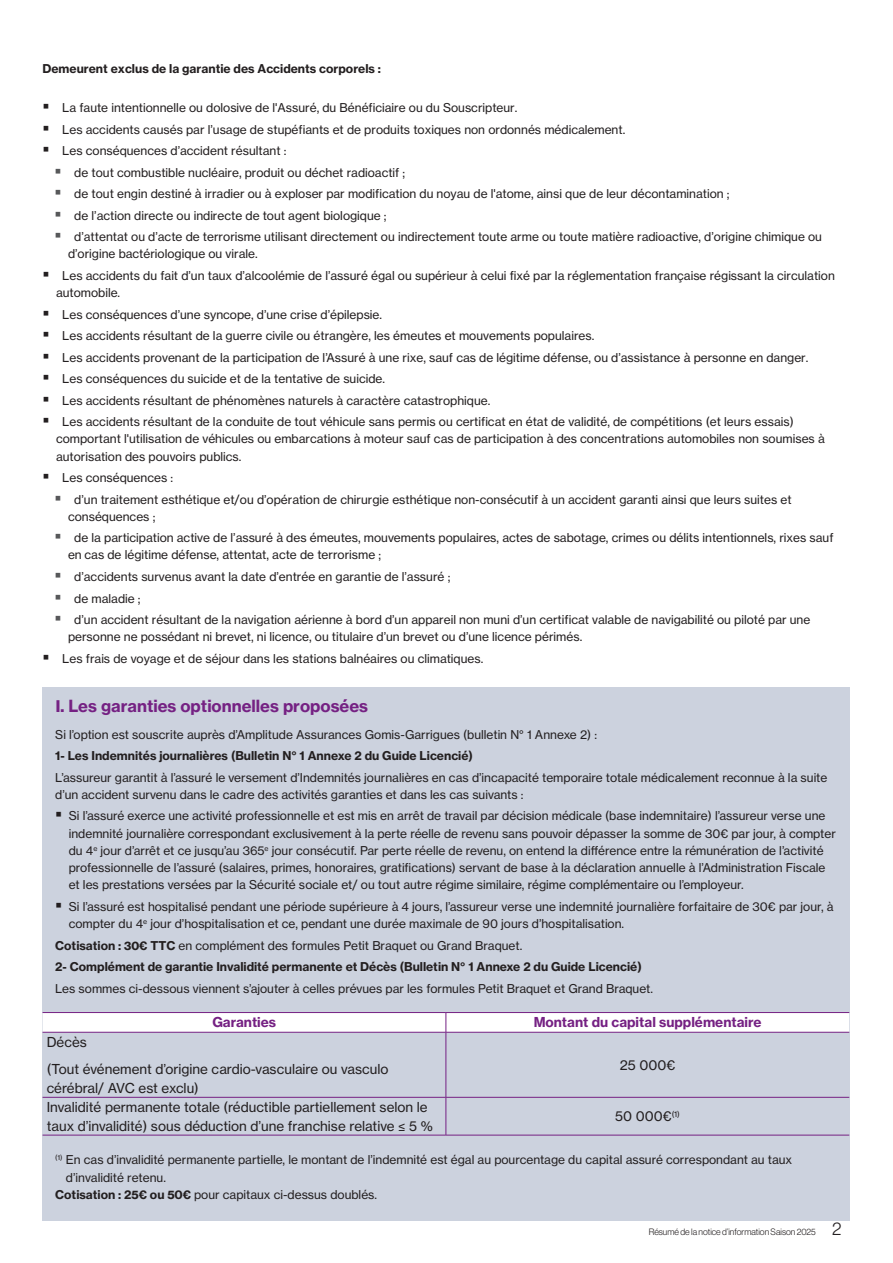
<style>
.page{position:relative;width:893px;height:1263px;background:#fff}
.page>*{position:absolute;margin:0;border:0;box-sizing:border-box;transform-origin:0 0}
.t1{font:16.5px "N Haas Grotesk TX Std 75 Bd";color:#752183}
.t2{font:13.5px/27.3px "N Haas Grotesk TX Std 55 Rg";color:#231f20}
.t3{font:13.5px "N Haas Grotesk TX Std 75 Bd";color:#752183}
.t4{font:12px/21.5px "N Haas Grotesk TX Std 55 Rg";color:#231f20}
.t5{font:12px "N Haas Grotesk TX Std 75 Bd";color:#231f20}
.t6{font:300 9px "Neue Haas Display";color:#231f20}
.s1{font-family:"Neue Haas Display";font-weight:700}
.s2{font-family:"N Haas Grotesk TX Std 75 Bd"}
.s3{font-family:"N Haas Grotesk DS Std 45 Lt";font-weight:400;font-size:18px}
</style>
<div class="page">
<div style="left:43px;top:687px;width:807px;height:533px;background:#ccd2de"></div>
<svg style="left:43px;top:1013px;width:806px;height:19px;background:#fcfbfc"></svg>
<hr style="left:446px;top:1032px;width:1px;height:65px;background:#752183">
<hr style="left:446px;top:1097px;width:1px;height:38px;background:#752183">
<hr style="left:43px;top:1012px;width:403px;height:1px;background:#752183">
<hr style="left:446px;top:1012px;width:403px;height:1px;background:#752183">
<hr style="left:43px;top:1032px;width:403px;height:1px;background:#752183">
<hr style="left:446px;top:1032px;width:403px;height:1px;background:#752183">
<hr style="left:43px;top:1097px;width:403px;height:1px;background:#752183">
<hr style="left:446px;top:1097px;width:403px;height:1px;background:#752183">
<hr style="left:43px;top:1135px;width:403px;height:1px;background:#752183">
<hr style="left:446px;top:1135px;width:403px;height:1px;background:#752183">
<p class="t5" style="left:43px;top:61px;width:340px">Demeurent exclus de la garantie des Accidents corporels :</p>
<p class="t4" style="left:62px;top:97px;width:457px">La faute intentionnelle ou dolosive de l'Assuré, du Bénéficiaire ou du Souscripteur.</p>
<p class="t4" style="left:62px;top:119px;width:564px">Les accidents causés par l’usage de stupéfiants et de produits toxiques non ordonnés médicalement.</p>
<p class="t4" style="left:62px;top:140px;width:226px">Les conséquences d’accident résultant :</p>
<p class="t4" style="left:74px;top:162px;width:332px">de tout combustible nucléaire, produit ou déchet radioactif ;</p>
<p class="t4" style="left:74px;top:183px;width:657px">de tout engin destiné à irradier ou à exploser par modification du noyau de l'atome, ainsi que de leur décontamination ;</p>
<p class="t4" style="left:74px;top:205px;width:314px">de l’action directe ou indirecte de tout agent biologique ;</p>
<p class="t4" style="left:74px;top:226px;width:749px">d’attentat ou d’acte de terrorisme utilisant directement ou indirectement toute arme ou toute matière radioactive, d’origine chimique ou</p>
<p class="t4" style="left:62px;top:243px;width:774px;text-indent:6px">d’origine bactériologique ou virale.<br>Les accidents du fait d’un taux d’alcoolémie de l’assuré égal ou supérieur à celui fixé par la réglementation française régissant la circulation</p>
<p class="t4" style="left:62px;top:282px;width:748px;text-indent:-6px">automobile.<br>Les conséquences d’une syncope, d’une crise d’épilepsie.<br>Les accidents résultant de la guerre civile ou étrangère, les émeutes et mouvements populaires.<br>Les accidents provenant de la participation de l’Assuré à une rixe, sauf cas de légitime défense, ou d’assistance à personne en danger.<br>Les conséquences du suicide et de la tentative de suicide.<br>Les accidents résultant de phénomènes naturels à caractère catastrophique.<br>Les accidents résultant de la conduite de tout véhicule sans permis ou certificat en état de validité, de compétitions (et leurs essais)</p>
<p class="t4" style="left:56px;top:430px;width:770px;line-height:17.2px">comportant l'utilisation de véhicules ou embarcations à moteur sauf cas de participation à des concentrations automobiles non soumises à autorisation des pouvoirs publics.</p>
<p class="t4" style="left:74px;top:467px;width:719px;text-indent:-12px">Les conséquences :<br>d’un traitement esthétique et/ou d’opération de chirurgie esthétique non-consécutif à un accident garanti ainsi que leurs suites et</p>
<p class="t4" style="left:74px;top:506px;width:761px;text-indent:-6px">conséquences ;<br>de la participation active de l’assuré à des émeutes, mouvements populaires, actes de sabotage, crimes ou délits intentionnels, rixes sauf</p>
<p class="t4" style="left:74px;top:543px;width:737px;text-indent:-6px">en cas de légitime défense, attentat, acte de terrorisme ;<br>d’accidents survenus avant la date d’entrée en garantie de l’assuré ;<br>de maladie ;<br>d’un accident résultant de la navigation aérienne à bord d’un appareil non muni d’un certificat valable de navigabilité ou piloté par une</p>
<p class="t4" style="left:62px;top:626px;width:521px;text-indent:6px">personne ne possédant ni brevet, ni licence, ou titulaire d’un brevet ou d’une licence périmés.<br>Les frais de voyage et de séjour dans les stations balnéaires ou climatiques.</p>
<h1 class="t1" style="left:56px;top:696px;width:314px"><span class="s1">I.</span> Les garanties optionnelles proposées</h1>
<p class="t4" style="left:55px;top:723px;width:543px">Si l’option est souscrite auprès d’Amplitude Assurances Gomis-Garrigues (bulletin N° 1 Annexe 2) :</p>
<p class="t5" style="left:55px;top:748px;width:419px">1- Les Indemnités journalières (Bulletin N° 1 Annexe 2 du Guide Licencié)</p>
<p class="t4" style="left:55px;top:769px;width:774px;line-height:17.2px">L’assureur garantit à l’assuré le versement d’Indemnités journalières en cas d’incapacité temporaire totale médicalement reconnue à la suite d’un accident survenu dans le cadre des activités garanties et dans les cas suivants :</p>
<p class="t4" style="left:69px;top:807px;width:769px;line-height:17.2px">Si l’assuré exerce une activité professionnelle et est mis en arrêt de travail par décision médicale (base indemnitaire) l’assureur verse une indemnité journalière correspondant exclusivement à la perte réelle de revenu sans pouvoir dépasser la somme de 30€ par jour, à compter du 4<sup>e</sup> jour d’arrêt et ce jusqu’au 365<sup>e</sup> jour consécutif. Par perte réelle de revenu, on entend la différence entre la rémunération de l’activité professionnelle de l’assuré (salaires, primes, honoraires, gratifications) servant de base à la déclaration annuelle à l’Administration Fiscale et les prestations versées par la Sécurité sociale et/ ou tout autre régime similaire, régime complémentaire ou l’employeur.</p>
<p class="t4" style="left:69px;top:898px;width:766px;line-height:17.2px">Si l’assuré est hospitalisé pendant une période supérieure à 4 jours, l’assureur verse une indemnité journalière forfaitaire de 30€ par jour, à compter du 4<sup>e</sup> jour d’hospitalisation et ce, pendant une durée maximale de 90 jours d’hospitalisation.</p>
<p class="t4" style="left:55px;top:934px;width:469px"><span class="s2">Cotisation :</span> <span class="s1">30</span><span class="s2">€ TTC</span> en complément des formules Petit Braquet ou Grand Braquet.</p>
<p class="t5" style="left:55px;top:959px;width:588px">2- Complément de garantie Invalidité permanente et Décès (Bulletin N° 1 Annexe 2 du Guide Licencié)</p>
<p class="t4" style="left:55px;top:977px;width:599px">Les sommes ci-dessous viennent s’ajouter à celles prévues par les formules Petit Braquet et Grand Braquet.</p>
<p class="t3" style="left:212px;top:1014px;width:65px">Garanties</p>
<p class="t3" style="left:534px;top:1014px;width:229px">Montant du capital supplémentaire</p>
<p class="t2" style="left:47px;top:1028px;width:343px">Décès<br>(Tout événement d’origine cardio-vasculaire ou vasculo</p>
<p class="t2" style="left:47px;top:1074px;width:154px">cérébral/ AVC est exclu)</p>
<p class="t2" style="left:620px;top:1051px;width:57px">25 000€</p>
<p class="t2" style="left:47px;top:1098px;width:388px;line-height:18.8px">Invalidité permanente totale (réductible partiellement selon le taux d’invalidité) sous déduction d’une franchise relative ≤ 5 %</p>
<p class="t2" style="left:615px;top:1103px;width:66px">50 000€<sup>(1)</sup></p>
<p class="t4" style="left:55px;top:1149px;width:738px"><sup>(1)</sup> En cas d’invalidité permanente partielle, le montant de l’indemnité est égal au pourcentage du capital assuré correspondant au taux</p>
<p class="t4" style="left:66px;top:1166px;width:102px">d’invalidité retenu.</p>
<p class="t4" style="left:55px;top:1183px;width:323px"><span class="s2">Cotisation : 2</span><span class="s1">5</span><span class="s2">€ ou</span> <span class="s1">5</span><span class="s2">0€</span> pour capitaux ci-dessus doublés.</p>
<p class="t6" style="left:649px;top:1227px;width:194px">Résumé de la notice d’information Saison 2025 <span class="s3">2</span></p>
</div>
